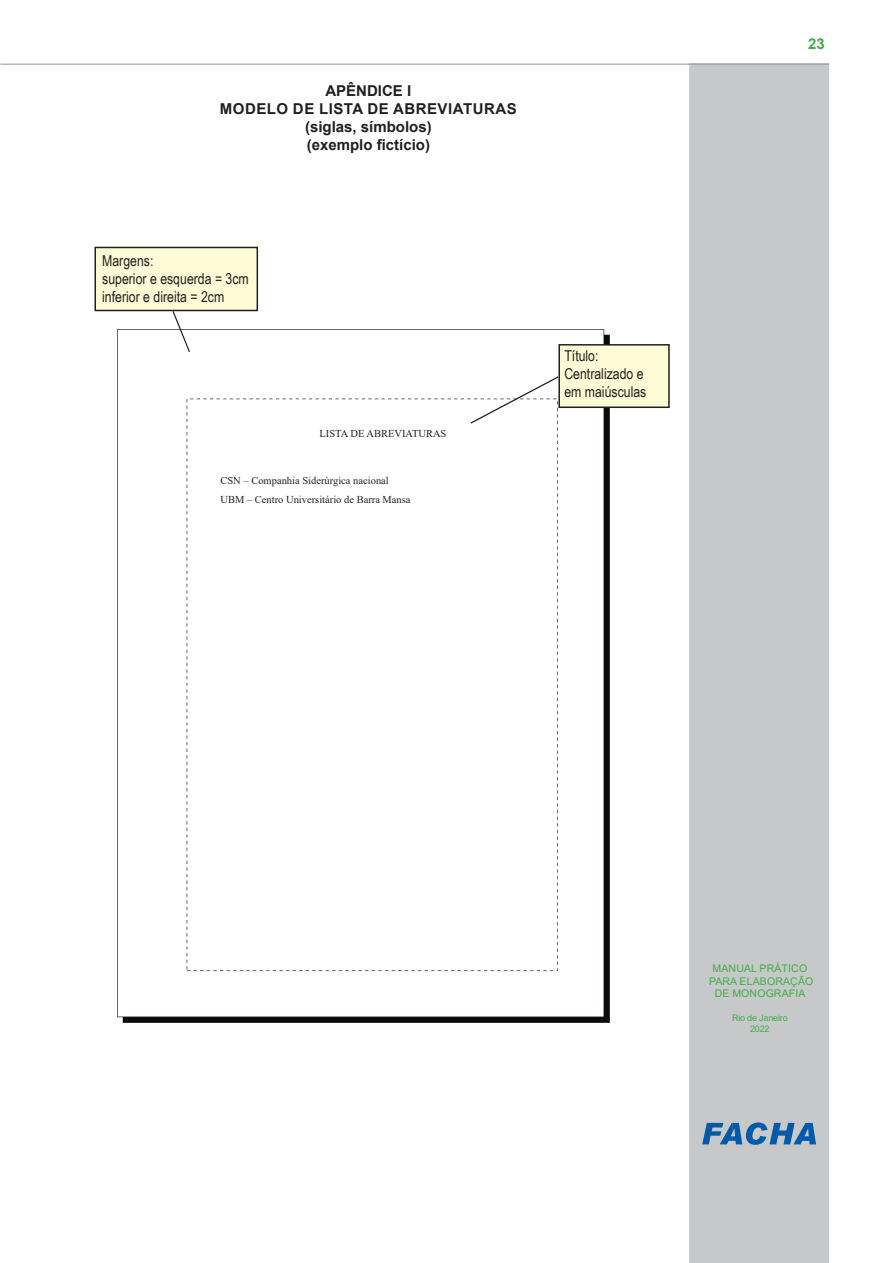
<style>
.page{position:relative;width:893px;height:1263px;background:#fff}
.page>*{position:absolute;margin:0;border:0;box-sizing:border-box;transform-origin:0 0}
.texto_informativo{font:15px "Arial Narrow";color:#231f20}
.t1{font:700 15px "Arial";color:#231f20}
.t2{font:700 15px "Arial";letter-spacing:.035em;color:#231f20}
.t3{font:700 15px "Arial";color:#40ae49}
.t4{font:10.5px "Times New Roman";color:#231f20}
.t5{font:10.5px/12.6px "Arial";letter-spacing:.015em;color:#40ae49;text-align:center}
.t6{font:9px/10.8px "Arial";letter-spacing:-.02em;color:#40ae49;text-align:center}
</style>
<div class="page">
<div style="left:689px;top:63px;width:140px;height:1200px;background:#c7c8ca"></div>
<svg style="left:702px;top:1122px;width:114px;height:23px"></svg>
<img style="left:118px;top:329px;width:491px;height:693px">
<hr style="left:0;top:64px;width:829px;height:1px;background:#939598">
<div style="left:95px;top:247px;width:162px;height:63px;background:#fffbd6"></div>
<div style="left:94px;top:247px;width:164px;height:64px;border:2px solid #231f20"></div>
<div style="left:559px;top:345px;width:110px;height:62px;background:#fffbd6"></div>
<div style="left:558px;top:344px;width:112px;height:64px;border:2px solid #231f20"></div>
<svg style="left:469px;top:375px;width:91px;height:50px"></svg>
<svg style="left:171px;top:310px;width:20px;height:43px"></svg>
<p class="t1" style="left:325px;top:80px;width:87px">APÊNDICE I</p>
<p class="t2" style="left:220px;top:98px;width:298px">MODELO DE LISTA DE ABREVIATURAS</p>
<p class="t1" style="left:305px;top:116px;width:128px">(siglas, símbolos)</p>
<p class="t1" style="left:307px;top:134px;width:125px">(exemplo fictício)</p>
<p class="texto_informativo" style="left:102px;top:249px;width:53px">Margens:</p>
<p class="texto_informativo" style="left:102px;top:267px;width:148px">superior e esquerda = 3cm</p>
<p class="texto_informativo" style="left:102px;top:285px;width:124px">inferior e direita = 2cm</p>
<p class="t4" style="left:320px;top:426px;width:128px">LISTA DE ABREVIATURAS</p>
<p class="t4" style="left:220px;top:473px;width:170px">CSN – Companhia Siderúrgica nacional</p>
<p class="t4" style="left:220px;top:492px;width:192px">UBM – Centro Universitário de Barra Mansa</p>
<p class="texto_informativo" style="left:564px;top:345px;width:36px">Título:</p>
<p class="texto_informativo" style="left:564px;top:363px;width:81px">Centralizado e</p>
<p class="texto_informativo" style="left:564px;top:381px;width:84px">em maiúsculas</p>
<p class="t3" style="left:808px;top:33px;width:18px">23</p>
<p class="t5" style="left:709px;top:962px;width:106px">MANUAL PRÁTICO<br>PARA ELABORAÇÃO<br>DE MONOGRAFIA</p>
<p class="t6" style="left:732px;top:1012px;width:57px">Rio de Janeiro<br>2022</p>
</div>
